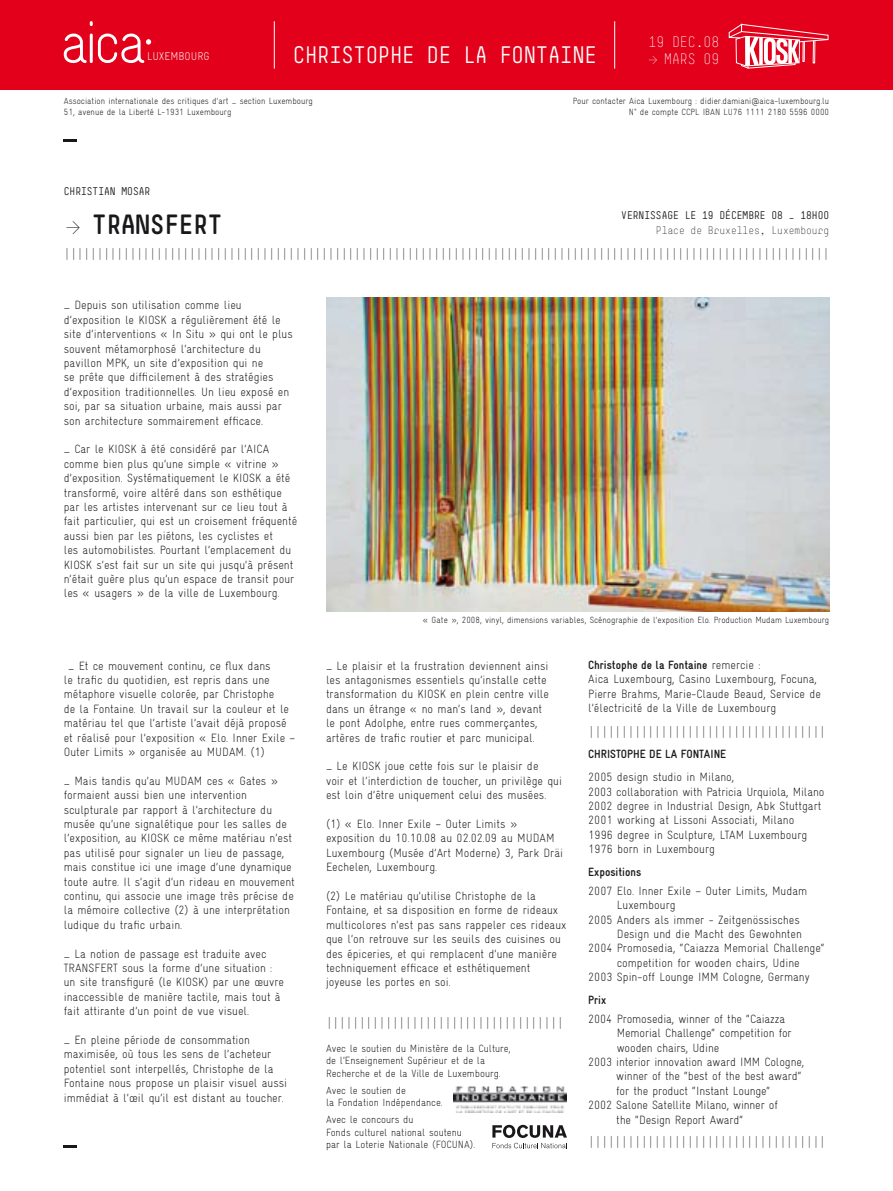
<style>
.page{position:relative;width:893px;height:1191px;background:#fff}
.page>*{position:absolute;margin:0;border:0;box-sizing:border-box;transform-origin:0 0}
.t1{font:700 26.25px "Simple";color:#1a171b}
.t2{font:22.5px "Simple";letter-spacing:-.01em;color:#fff}
.t3{font:300 14.25px/16.5px "Simple";color:#fff;text-align:right}
.t4{font:300 12px/14.4px "Gravur Condensed";color:#1a171b}
.t5{font:300 12px "Simple";color:#1a171b}
.t6{font:700 12px "Gravur Condensed";color:#1a171b}
.t7{font:300 11.25px "Gravur Condensed";color:#fff}
.t8{font:300 10.5px/12.6px "Gravur Condensed";color:#1a171b}
.t9{font:10.5px "Simple";color:#1a171b}
.t10{font:300 10.5px "Simple";color:#1a171b}
.t11{font:300 9px/10.8px "Gravur Condensed";color:#1a171b}
.s1{font-weight:700}
</style>
<div class="page">
<div style="left:0;top:0;width:893px;height:89px;background:#e2001a"></div>
<hr style="left:274px;top:21px;width:1px;height:48px;background:#fff">
<hr style="left:614px;top:21px;width:1px;height:48px;background:#fff">
<svg style="left:728px;top:23px;width:101px;height:46px"></svg>
<svg style="left:64px;top:139px;width:13px;height:3px"></svg>
<svg style="left:64px;top:34px;width:23px;height:29px"></svg>
<hr style="left:90px;top:34px;width:3px;height:29px;background:#fff">
<svg style="left:90px;top:21px;width:3px;height:5px"></svg>
<svg style="left:98px;top:34px;width:53px;height:29px"></svg>
<svg style="left:492px;top:1124px;width:75px;height:24px"></svg>
<img style="left:453px;top:1086px;width:114px;height:26px">
<img style="left:326px;top:298px;width:503px;height:313px">
<svg style="left:64px;top:1145px;width:13px;height:2px"></svg>
<h2 class="t2" style="left:293px;top:42px;width:305px">CHRISTOPHE DE LA FONTAINE</h2>
<p class="t3" style="left:649px;top:34px;width:72px">19 DEC.08<br>MARS 09</p>
<p class="t11" style="left:64px;top:96px;width:251px">Association internationale des critiques d’art _ section Luxembourg<br>51, avenue de la Liberté L-1931 Luxembourg</p>
<p class="t7" style="left:147px;top:50px;width:64px">LUXEMBOURG</p>
<p class="t11" style="left:573px;top:96px;width:258px;text-align:right">Pour contacter Aica Luxembourg : didier.damiani@aica-luxembourg.lu<br>N° de compte CCPL IBAN LU76 1111 2180 5596 0000</p>
<p class="t9" style="left:64px;top:185px;width:88px">CHRISTIAN MOSAR</p>
<h1 class="t1" style="left:92px;top:208px;width:131px">TRANSFERT</h1>
<p class="t5" style="left:64px;top:245px;width:767px">||||||||||||||||||||||||||||||||||||||||||||||||||||||||||||||||||||||||||||||||||||||||||||||||||||||||||||||||||||</p>
<p class="t9" style="left:621px;top:209px;width:13px">VERNISSA</p>
<p class="t9" style="left:667px;top:209px;width:163px">GE LE 19 DÉCEMBRE 08 _ 18H00</p>
<p class="t10" style="left:656px;top:224px;width:175px">Place de Bruxelles, Luxembourg</p>
<p class="t4" style="left:64px;top:298px;width:230px">_ Depuis son utilisation comme lieu d’exposition le KIOSK a régulièrement été le site d’interventions « In Situ » qui ont le plus souvent métamorphosé l’architecture du pavillon MPK, un site d’exposition qui ne<br>se prête que difficilement à des stratégies d’exposition traditionnelles. Un lieu exposé en soi, par sa situation urbaine, mais aussi par son architecture sommairement efficace.</p>
<p class="t4" style="left:64px;top:442px;width:216px">_ Car le KIOSK à été considéré par l’AICA comme bien plus qu’une simple « vitrine » d’exposition. Systématiquement le Kiosk</p>
<p class="t4" style="left:64px;top:471px;width:235px;text-indent:202px">a été transformé, voire altéré dans son esthétique par les artistes intervenant sur ce lieu tout à fait particulier, qui est un croisement fréquenté aussi bien par les piétons, les cyclistes et<br>les automobilistes. Pourtant l’emplacement du KIOSK s’est fait sur un site qui jusqu’à présent n’était guère plus qu’un espace de transit pour les « usagers » de la ville de Luxembourg.</p>
<p class="t4" style="left:64px;top:658px;width:233px;text-indent:4px">_ Et ce mouvement continu, ce flux dans<br>le trafic du quotidien, est repris dans une métaphore visuelle colorée, par Christophe<br>de la Fontaine. Un travail sur la couleur et le matériau tel que l’artiste l’avait déjà proposé et réalisé pour l’exposition « Elo. Inner Exile – Outer Limits » organisée au MUDAM. (1)</p>
<p class="t4" style="left:64px;top:773px;width:233px">_ Mais tandis qu’au MUDAM ces « Gates » formaient aussi bien une intervention sculpturale par rapport à l’architecture du musée qu’une signalétique pour les salles de l’exposition, au KIOSK ce même matériau n’est pas utilisé pour signaler un lieu de passage, mais constitue ici une image d’une dynamique toute autre. Il s’agit d’un rideau en mouvement continu, qui associe une image très précise de la mémoire collective (2) à une interprétation ludique du trafic urbain.</p>
<p class="t4" style="left:64px;top:946px;width:222px">_ La notion de passage est traduite avec TRANSFERT sous la forme d’une situation : un site transfiguré (le KIOSK) par une œuvre inaccessible de manière tactile, mais tout à fait attirante d’un point de vue visuel.</p>
<p class="t4" style="left:64px;top:1032px;width:225px">_ En pleine période de consommation maximisée, où tous les sens de l’acheteur potentiel sont interpellés, Christophe de la Fontaine nous propose un plaisir visuel aussi immédiat à l’œil qu’il est distant au toucher.</p>
<p class="t11" style="left:423px;top:614px;width:408px">« Gate », 2008, vinyl, dimensions variables, Scénographie de l’exposition Elo. Production Mudam Luxembourg</p>
<p class="t4" style="left:326px;top:658px;width:224px">_ Le plaisir et la frustration deviennent ainsi les antagonismes essentiels qu’installe cette transformation du KIOSK en plein centre ville dans un étrange « no man’s land », devant le pont Adolphe, entre rues commerçantes, artères de trafic routier et parc municipal.</p>
<p class="t4" style="left:326px;top:759px;width:238px">_ Le KIOSK joue cette fois sur le plaisir de<br>voir et l’interdiction de toucher, un privilège qui est loin d’être uniquement celui des musées.</p>
<p class="t4" style="left:326px;top:816px;width:239px">(1) « Elo. Inner Exile – Outer Limits » exposition du 10.10.08 au 02.02.09 au MUDAM Luxembourg (Musée d’Art Moderne) 3, Park Dräi Eechelen, Luxembourg.</p>
<p class="t4" style="left:326px;top:888px;width:242px">(2) Le matériau qu’utilise Christophe de la Fontaine, et sa disposition en forme de rideaux multicolores n’est pas sans rappeler ces rideaux que l’on retrouve sur les seuils des cuisines ou des épiceries, et qui remplacent d’une manière techniquement efficace et esthétiquement joyeuse les portes en soi.</p>
<p class="t5" style="left:326px;top:1014px;width:239px">||||||||||||||||||||||||||||||||||||</p>
<p class="t8" style="left:326px;top:1041px;width:186px">Avec le soutien du Ministère de la Culture, de l’Enseignement Supérieur et de la<br>Recherche et de la Ville de Luxembourg.</p>
<p class="t8" style="left:326px;top:1083px;width:118px">Avec le soutien de<br>la Fondation Indépendance.</p>
<p class="t8" style="left:326px;top:1113px;width:151px">Avec le concours du<br>Fonds culturel national soutenu par la Loterie Nationale (FOCUNA).</p>
<p class="t4" style="left:588px;top:657px;width:234px"><span class="s1">Christophe de la Fontaine</span> remercie :<br>Aica Luxembourg, Casino Luxembourg, Focuna, Pierre Brahms, Marie-Claude Beaud, Service de l’électricité de la Ville de Luxembourg</p>
<p class="t5" style="left:588px;top:724px;width:239px">||||||||||||||||||||||||||||||||||||</p>
<p class="t6" style="left:588px;top:747px;width:140px">Christophe de la Fontaine</p>
<p class="t4" style="left:588px;top:770px;width:238px">2005 design studio in Milano,<br>2003 collaboration with Patricia Urquiola, Milano 2002 degree in Industrial Design, Abk Stuttgart 2001 working at Lissoni Associati, Milano<br>1996 degree in Sculpture, LTAM Luxembourg 1976 born in Luxembourg</p>
<p class="t6" style="left:588px;top:865px;width:54px">Expositions</p>
<p class="t4" style="left:588px;top:883px;width:221px">2007 Elo. Inner Exile – Outer Limits, Mudam</p>
<p class="t4" style="left:617px;top:898px;width:60px">Luxembourg</p>
<p class="t4" style="left:588px;top:912px;width:213px">2005 Anders als immer - Zeitgenössisches</p>
<p class="t4" style="left:617px;top:926px;width:187px">Design und die Macht des Gewohnten</p>
<p class="t4" style="left:588px;top:941px;width:238px">2004 Promosedia, “Caiazza Memorial Challenge“</p>
<p class="t4" style="left:617px;top:955px;width:184px">competition for wooden chairs, Udine</p>
<p class="t4" style="left:588px;top:970px;width:223px">2003 Spin-off Lounge IMM Cologne, Germany</p>
<p class="t6" style="left:588px;top:993px;width:20px">Prix</p>
<p class="t4" style="left:588px;top:1011px;width:198px">2004 Promosedia, winner of the “Caiazza</p>
<p class="t4" style="left:617px;top:1025px;width:177px">Memorial Challenge“ competition for</p>
<p class="t4" style="left:617px;top:1040px;width:104px">wooden chairs, Udine</p>
<p class="t4" style="left:588px;top:1054px;width:217px">2003 interior innovation award IMM Cologne,</p>
<p class="t4" style="left:616px;top:1069px;width:187px">winner of the “best of the best award“</p>
<p class="t4" style="left:616px;top:1083px;width:156px">for the product “Instant Lounge“</p>
<p class="t4" style="left:588px;top:1097px;width:191px">2002 Salone Satellite Milano, winner of</p>
<p class="t4" style="left:616px;top:1112px;width:129px">the “Design Report Award“</p>
<p class="t5" style="left:588px;top:1134px;width:239px">||||||||||||||||||||||||||||||||||||</p>
</div>
